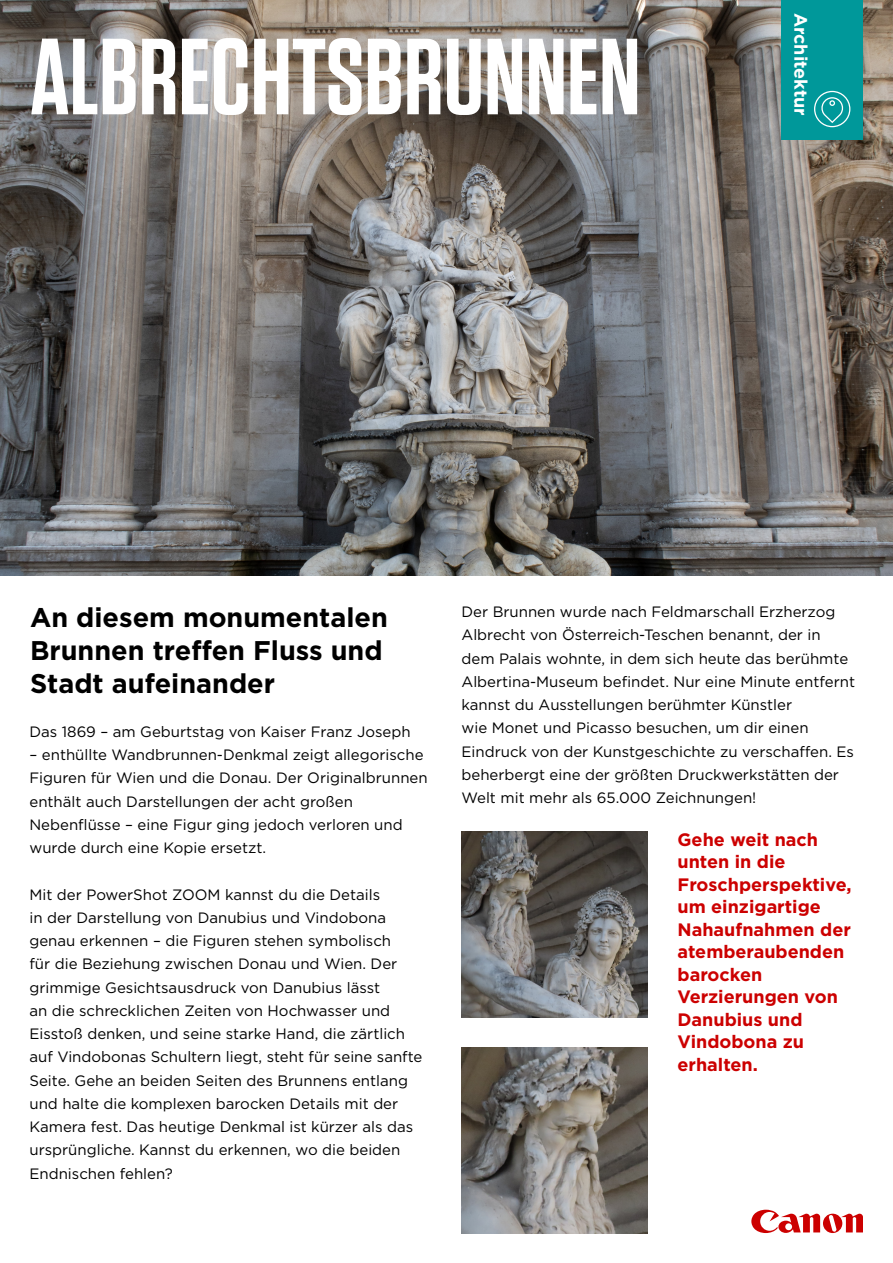
<style>
.page{position:relative;width:893px;height:1263px;background:#fff}
.page>*{position:absolute;margin:0;border:0;box-sizing:border-box;transform-origin:0 0}
.t1{font:600 108px "Tungsten";color:#fff}
.Body_copy{font:700 27px/33px "Gotham";color:#000}
.Body_copy-2{font:700 18px/22.5px "Gotham";color:#c00}
.Body_copy-3{font:700 18px "Gotham";color:#fff}
.Body_copy-4{font:15px/23.2px "Gotham";color:#000}
</style>
<div class="page">
<svg style="left:751px;top:1210px;width:112px;height:23px"></svg>
<img style="left:0;top:0;width:893px;height:575px">
<img style="left:461px;top:831px;width:186px;height:186px">
<img style="left:461px;top:1047px;width:186px;height:186px">
<div style="left:782px;top:0;width:81px;height:140px;background:#00989a"></div>
<svg style="left:814px;top:91px;width:36px;height:36px"></svg>
<p class="t1" style="left:30px;top:20px;width:612px">ALBRECHTSBRUNNEN</p>
<p class="Body_copy-3" style="left:813px;top:13px;width:105px;rotate:90deg">Architektur</p>
<p class="Body_copy" style="left:30px;top:600px;width:359px">An diesem monumentalen<br>Brunnen treffen Fluss und<br>Stadt aufeinander</p>
<p class="Body_copy-4" style="left:29px;top:720px;width:383px">Das 1869 – am Geburtstag von Kaiser Franz Joseph</p>
<p class="Body_copy-4" style="left:29px;top:743px;width:400px">– enthüllte Wandbrunnen-Denkmal zeigt allegorische Figuren für Wien und die Donau. Der Originalbrunnen enthält auch Darstellungen der acht großen Nebenflüsse – eine Figur ging jedoch verloren und wurde durch eine Kopie ersetzt.</p>
<p class="Body_copy-4" style="left:29px;top:882px;width:395px">Mit der PowerShot ZOOM kannst du die Details<br>in der Darstellung von Danubius und Vindobona genau erkennen – die Figuren stehen symbolisch<br>für die Beziehung zwischen Donau und Wien. Der grimmige Gesichtsausdruck von Danubius lässt<br>an die schrecklichen Zeiten von Hochwasser und Eisstoß denken, und seine starke Hand, die zärtlich auf Vindobonas Schultern liegt, steht für seine sanfte Seite. Gehe an beiden Seiten des Brunnens entlang und halte die komplexen barocken Details mit der Kamera fest. Das heutige Denkmal ist kürzer als das ursprüngliche. Kannst du erkennen, wo die beiden Endnischen fehlen?</p>
<p class="Body_copy-4" style="left:461px;top:600px;width:395px">Der Brunnen wurde nach Feldmarschall Erzherzog Albrecht von Österreich-Teschen benannt, der in dem Palais wohnte, in dem sich heute das berühmte Albertina-Museum befindet. Nur eine Minute entfernt kannst du Ausstellungen berühmter Künstler<br>wie Monet und Picasso besuchen, um dir einen Eindruck von der Kunstgeschichte zu verschaffen. Es beherbergt eine der größten Druckwerkstätten der Welt mit mehr als 65.000 Zeichnungen!</p>
<p class="Body_copy-2" style="left:677px;top:828px;width:176px">Gehe weit nach unten in die<br>Froschperspektive, um einzigartige<br>Nahaufnahmen der atemberaubenden barocken<br>Verzierungen von<br>Danubius und<br>Vindobona zu erhalten.</p>
</div>
